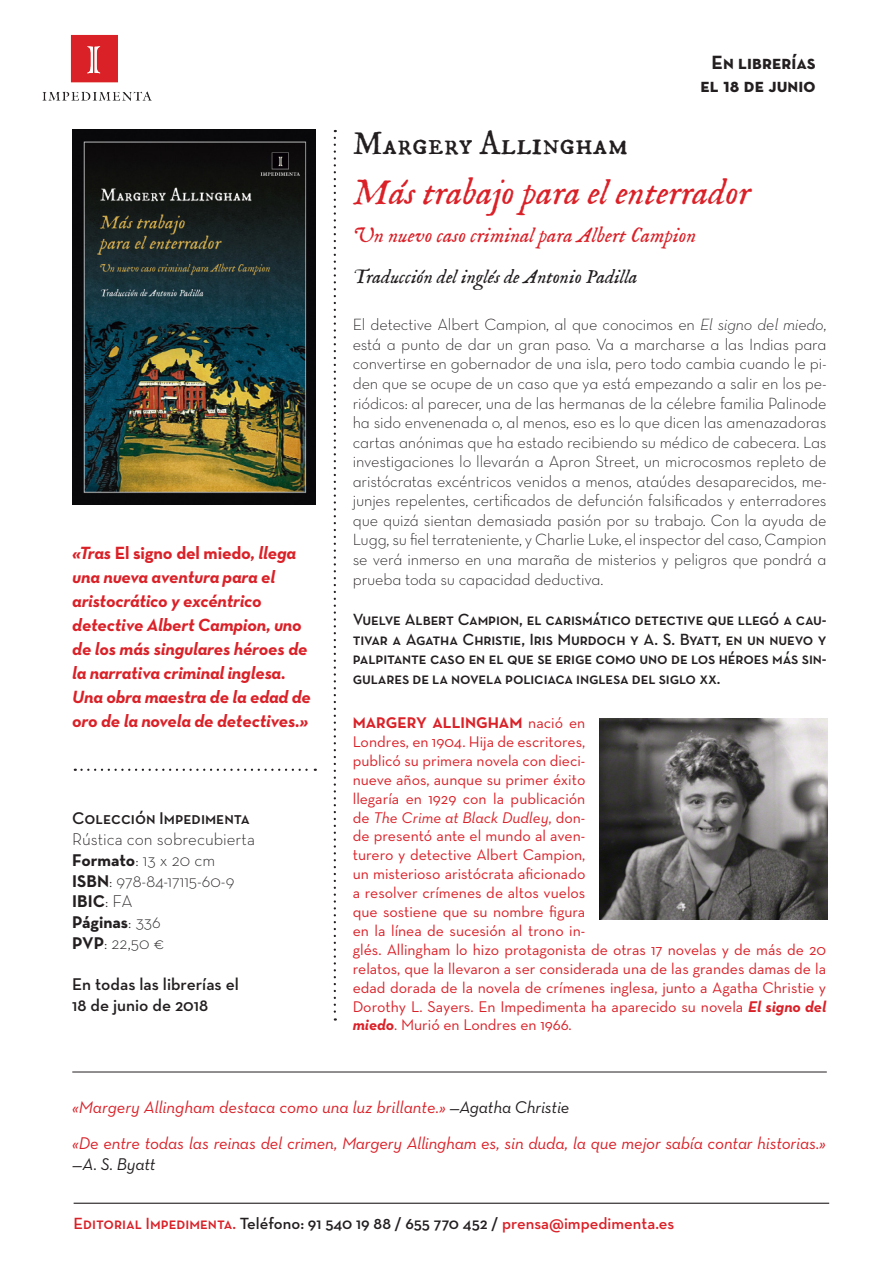
<style>
.page{position:relative;width:893px;height:1263px;background:#fff}
.page>*{position:absolute;margin:0;border:0;box-sizing:border-box;transform-origin:0 0}
.TITULO{font:36px "IM FELL English PRO Italic";color:#da2128}
.TITULO-2{font:33px "IM FELL DW Pica SC";color:#231f20}
.TITULO-3{font:21px "IM FELL English PRO Italic";color:#da2128}
.t1{font:19.5px "IM FELL English PRO Italic";color:#231f20}
.t2{font:19.5px "Neutra Text Bold SC";color:#231f20}
.t3{font:18px/24px "Neutra Text Bold Italic Alt";letter-spacing:-.01em;color:#da2128}
.t4{font:italic 17.25px/20.7px "Neutra Text";letter-spacing:-.01em;color:#da2128}
.DATOS{font:300 17.25px "Neutra Text";color:#231f20}
.DATOS-2{font:600 17.25px "Neutra Text";color:#231f20}
.t5{font:17.25px "Neutra Text Demi SC";color:#231f20}
.DATOS-3{font:700 17.25px "Neutra Text";color:#231f20}
.t6{font:16.5px/19.5px "Neutra Text Light Alt";letter-spacing:-.01em;color:#231f20;text-align:justify}
.t7{font:16.5px/19.5px "Neutra Text Demi SC";letter-spacing:-.01em;color:#231f20;text-align:justify}
.t8{font:600 16.5px "Neutra Text";color:#231f20}
.t9{font:15.75px/18.9px "Neutra Text";color:#da2128}
.s1{font-family:"Neutra Text";font-weight:700}
.s2{font-weight:700}
.s3{font-family:"Neutra Text Light SC";font-weight:400}
.s4{font-weight:300}
.s5{font-family:"Neutra Text Light Italic Alt"}
.s6{font-style:italic}
.s7{font-weight:700;font-style:italic}
.s8{color:#231f20}
.s9{font-family:"Neutra Text Demi SC";font-weight:400;color:#da2128}
.s10{color:#da2128}
</style>
<div class="page">
<img style="left:42px;top:34px;width:110px;height:67px">
<hr style="left:74px;top:1203px;width:755px;height:1px;background:#231f20">
<svg style="left:334px;top:138px;width:2px;height:882px"></svg>
<svg style="left:75px;top:769px;width:241px;height:2px"></svg>
<hr style="left:72px;top:1071px;width:755px;height:1px;background:#231f20">
<img style="left:73px;top:130px;width:243px;height:374px">
<img style="left:600px;top:719px;width:228px;height:201px">
<p class="TITULO-2" style="left:353px;top:124px;width:277px">Margery Allingham</p>
<p class="t2" style="left:711px;top:50px;width:106px">En librerías</p>
<p class="t2" style="left:701px;top:74px;width:117px">el 18 de junio</p>
<p class="TITULO" style="left:353px;top:172px;width:400px">Más trabajo para el enterrador</p>
<p class="TITULO-3" style="left:353px;top:223px;width:345px">Un nuevo caso criminal para Albert Campion</p>
<p class="t3" style="left:72px;top:540px;width:240px">«Tras <span class="s1">El signo del miedo</span>, llega una nueva aventura para el aristocrático y excéntrico detective Albert Campion, uno de los más singulares héroes de la narrativa criminal inglesa.<br>Una obra maestra de la edad de oro de la novela de detectives.»</p>
<p class="t5" style="left:72px;top:808px;width:179px">Colección Impedimenta</p>
<p class="DATOS" style="left:72px;top:829px;width:184px">Rústica con sobrecubierta</p>
<p class="DATOS" style="left:72px;top:849px;width:145px"><span class="s2">Formato</span>: 13 x 20 cm</p>
<p class="DATOS" style="left:72px;top:870px;width:164px"><span class="s2">ISBN</span>: 978-84-17115-60-9</p>
<p class="DATOS-3" style="left:72px;top:891px;width:62px">IBIC<span class="s3">: FA</span></p>
<p class="DATOS-3" style="left:72px;top:911px;width:90px">Páginas<span class="s4">: 336</span></p>
<p class="DATOS" style="left:72px;top:932px;width:94px"><span class="s2">PVP</span>: 22,50 €</p>
<p class="DATOS-2" style="left:72px;top:974px;width:168px">En todas las librerías el</p>
<p class="DATOS-2" style="left:72px;top:994px;width:137px">18 de junio de 2018</p>
<p class="t1" style="left:353px;top:266px;width:286px">Traducción del inglés de Antonio Padilla</p>
<p class="t6" style="left:353px;top:315px;width:475px">El detective Albert Campion, al que conocimos en <span class="s5">El signo del miedo</span>, está a punto de dar un gran paso. Va a marcharse a las Indias para convertirse en gobernador de una isla, pero todo cambia cuando le pi&shy;den que se ocupe de un caso que ya está empezando a salir en los pe&shy;riódicos: al parecer, una de las hermanas de la célebre familia Palinode ha sido envenenada o, al menos, eso es lo que dicen las amenazadoras cartas anónimas que ha estado recibiendo su médico de cabecera. Las investigaciones lo llevarán a Apron Street, un microcosmos repleto de aristócratas excéntricos venidos a menos, ataúdes desaparecidos, me&shy;junjes repelentes, certificados de defunción falsificados y enterradores que quizá sientan demasiada pasión por su trabajo. Con la ayuda de Lugg, su fiel terrateniente, y Charlie Luke, el inspector del caso, Campion</p>
<p class="t6" style="left:353px;top:548px;width:475px;line-height:20.7px">se verá inmerso en una maraña de misterios y peligros que pondrá a prueba toda su capacidad deductiva.</p>
<p class="t7" style="left:353px;top:610px;width:475px">Vuelve Albert Campion, el carismático detective que llegó a cau&shy;tivar a Agatha Christie, Iris Murdoch y A. S. Byatt, en un nuevo y palpitante caso en el que se erige como uno de los héroes más sin&shy;gulares de la novela policiaca inglesa del siglo xx.</p>
<p class="t9" style="left:353px;top:713px;width:475px"><span class="s2">MARGERY ALLINGHAM</span> nació en<br>Londres, en 1904. Hija de escritores,<br>publicó su primera novela con dieci-<br>nueve años, aunque su primer éxito<br>llegaría en 1929 con la publicación<br>de <span class="s6">The Crime at Black Dudley</span>, don-<br>de presentó ante el mundo al aven-<br>turero y detective Albert Campion,<br>un misterioso aristócrata aficionado<br>a resolver crímenes de altos vuelos<br>que sostiene que su nombre figura<br>en la línea de sucesión al trono in-<br>glés. Allingham lo hizo protagonista de otras 17 novelas y de más de 20 relatos, que la llevaron a ser considerada una de las grandes damas de la edad dorada de la novela de crímenes inglesa, junto a Agatha Christie y Dorothy L. Sayers. En Impedimenta ha aparecido su novela <span class="s7">El signo del miedo</span>. Murió en Londres en 1966.</p>
<p class="t4" style="left:72px;top:1096px;width:499px">«Margery Allingham destaca como una luz brillante.» <span class="s8">—Agatha Christie</span></p>
<p class="t4" style="left:72px;top:1132px;width:755px">«De entre todas las reinas del crimen, Margery Allingham es, sin duda, la que mejor sabía contar historias.» <span class="s8">—A. S. Byatt</span></p>
<p class="t8" style="left:74px;top:1213px;width:602px"><span class="s9">Editorial Impedimenta.</span> Teléfono: 91 540 19 88 / 655 770 452 / <span class="s10">prensa@impedimenta.es</span></p>
</div>
